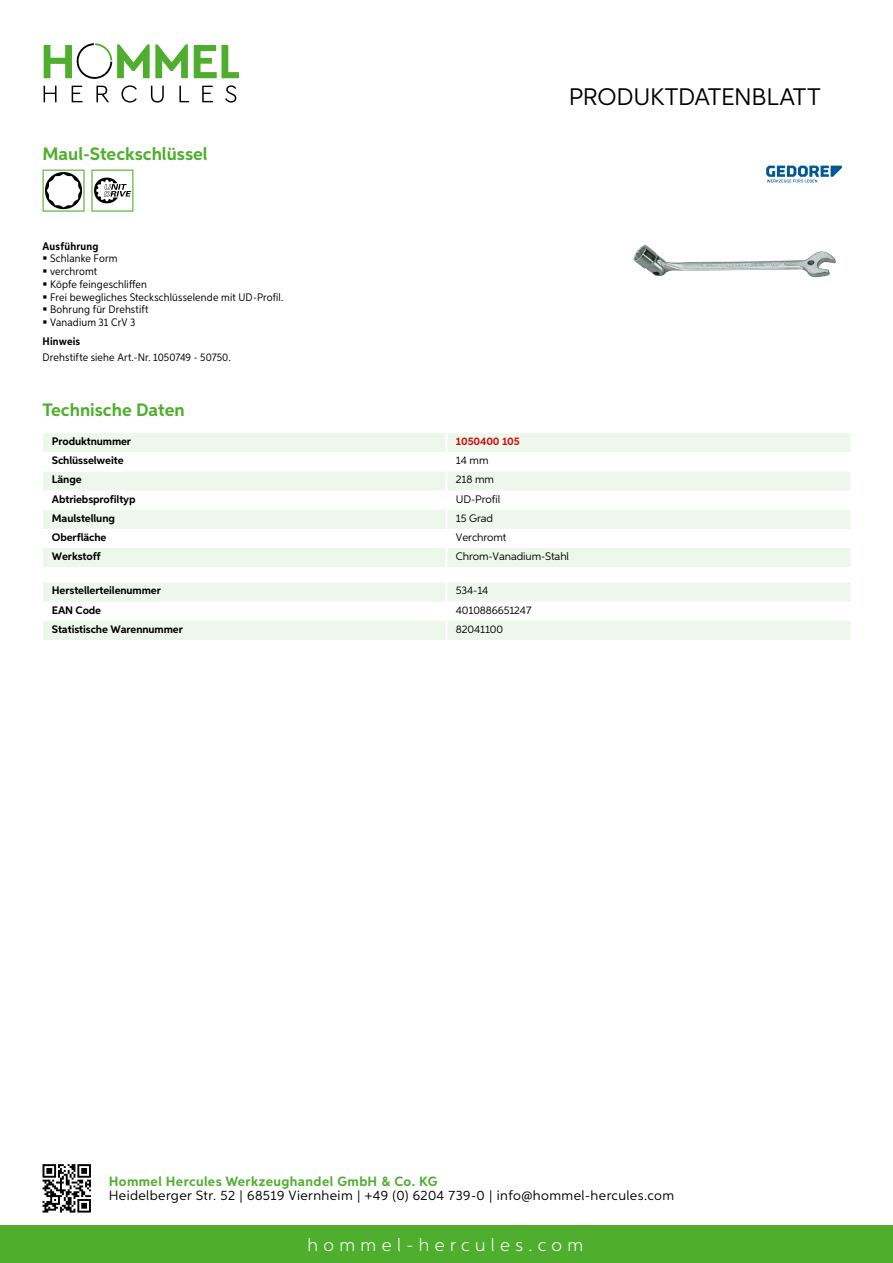
<style>
.page{position:relative;width:893px;height:1263px;background:#fff}
.page>*{position:absolute;margin:0;border:0;box-sizing:border-box;transform-origin:0 0}
.t1{font:24px "Aspira";letter-spacing:-.01em;color:#000}
.t2{font:700 18px "Aspira";color:#50ae2f}
.t3{font:300 18px "Aspira";letter-spacing:.3em;color:#fff}
.t4{font:13.5px "Aspira";letter-spacing:.03em;color:#000}
.t5{font:700 13.5px "Aspira";letter-spacing:.03em;color:#50ae2f}
.t6{font:10.95px/12.8px "Aspira Nar";letter-spacing:.015em;color:#000}
.t7{font:700 10.95px "Aspira";letter-spacing:-.01em;color:#000}
.t8{font:10.95px "Aspira";letter-spacing:-.01em;color:#000}
.t9{font:700 10.95px "Aspira Nar";letter-spacing:.02em;color:#000}
.t10{font:700 10.95px "Aspira";letter-spacing:-.01em;color:#cd1013}
</style>
<div class="page">
<div style="left:0;top:1226px;width:893px;height:37px;background:#50ae2f"></div>
<svg style="left:43px;top:1164px;width:48px;height:48px"></svg>
<svg style="left:194px;top:45px;width:45px;height:33px"></svg>
<svg style="left:44px;top:43px;width:144px;height:36px"></svg>
<svg style="left:44px;top:86px;width:13px;height:16px"></svg>
<svg style="left:72px;top:86px;width:10px;height:16px"></svg>
<svg style="left:96px;top:86px;width:13px;height:16px"></svg>
<svg style="left:121px;top:85px;width:16px;height:18px"></svg>
<svg style="left:151px;top:86px;width:13px;height:17px"></svg>
<svg style="left:179px;top:86px;width:10px;height:16px"></svg>
<svg style="left:202px;top:86px;width:11px;height:16px"></svg>
<svg style="left:225px;top:85px;width:11px;height:18px"></svg>
<div style="left:43px;top:433px;width:807px;height:134px;background:#eef7eb"></div>
<svg style="left:43px;top:452px;width:807px;height:96px"></svg>
<hr style="left:445px;top:433px;width:3px;height:19px;background:#fff">
<hr style="left:445px;top:452px;width:3px;height:19px;background:#fff">
<hr style="left:445px;top:471px;width:3px;height:20px;background:#fff">
<hr style="left:445px;top:491px;width:3px;height:19px;background:#fff">
<hr style="left:445px;top:510px;width:3px;height:19px;background:#fff">
<hr style="left:445px;top:529px;width:3px;height:19px;background:#fff">
<hr style="left:445px;top:548px;width:3px;height:19px;background:#fff">
<svg style="left:43px;top:583px;width:807px;height:57px"></svg>
<hr style="left:445px;top:621px;width:3px;height:19px;background:#fff">
<svg style="left:43px;top:170px;width:42px;height:42px"></svg>
<svg style="left:91px;top:170px;width:42px;height:42px"></svg>
<img style="left:633px;top:244px;width:203px;height:34px">
<svg style="left:766px;top:166px;width:76px;height:16px"></svg>
<h2 class="t2" style="left:43px;top:142px;width:167px">Maul-Steckschlüssel</h2>
<p class="t9" style="left:43px;top:239px;width:58px">Ausführung</p>
<p class="t6" style="left:50px;top:252px;width:235px">Schlanke Form<br>verchromt<br>Köpfe feingeschliffen<br>Frei bewegliches Steckschlüsselende mit UD-Profil.<br>Bohrung für Drehstift<br>Vanadium 31 CrV 3</p>
<p class="t9" style="left:43px;top:335px;width:39px">Hinweis</p>
<p class="t6" style="left:43px;top:350px;width:190px">Drehstifte siehe Art.-Nr. 1050749 - 50750.</p>
<h1 class="t1" style="left:569px;top:82px;width:253px">Produktdatenblatt</h1>
<h2 class="t2" style="left:43px;top:399px;width:144px">Technische Daten</h2>
<p class="t7" style="left:52px;top:435px;width:81px">Produktnummer</p>
<p class="t10" style="left:456px;top:435px;width:66px">1050400 105</p>
<p class="t7" style="left:52px;top:454px;width:73px">Schlüsselweite</p>
<p class="t8" style="left:456px;top:454px;width:34px">14 mm</p>
<p class="t7" style="left:52px;top:473px;width:31px">Länge</p>
<p class="t8" style="left:456px;top:473px;width:40px">218 mm</p>
<p class="t7" style="left:52px;top:492px;width:85px">Abtriebsprofiltyp</p>
<p class="t8" style="left:456px;top:492px;width:46px">UD-Profil</p>
<p class="t7" style="left:52px;top:511px;width:65px">Maulstellung</p>
<p class="t8" style="left:456px;top:511px;width:39px">15 Grad</p>
<p class="t7" style="left:52px;top:530px;width:56px">Oberfläche</p>
<p class="t8" style="left:456px;top:530px;width:52px">Verchromt</p>
<p class="t7" style="left:52px;top:549px;width:50px">Werkstoff</p>
<p class="t8" style="left:456px;top:549px;width:115px">Chrom-Vanadium-Stahl</p>
<p class="t7" style="left:52px;top:584px;width:111px">Herstellerteilenummer</p>
<p class="t8" style="left:456px;top:584px;width:34px">534-14</p>
<p class="t7" style="left:52px;top:603px;width:51px">EAN Code</p>
<p class="t8" style="left:456px;top:603px;width:77px">4010886651247</p>
<p class="t7" style="left:52px;top:622px;width:132px">Statistische Warennummer</p>
<p class="t8" style="left:456px;top:622px;width:49px">82041100</p>
<p class="t5" style="left:109px;top:1172px;width:330px">Hommel Hercules Werkzeughandel GmbH &amp; Co. KG</p>
<p class="t4" style="left:109px;top:1187px;width:567px">Heidelberger Str. 52 | 68519 Viernheim | +49 (0) 6204 739-0 | info@hommel-hercules.com</p>
<h2 class="t3" style="left:307px;top:1234px;width:277px">hommel-hercules.com</h2>
</div>
